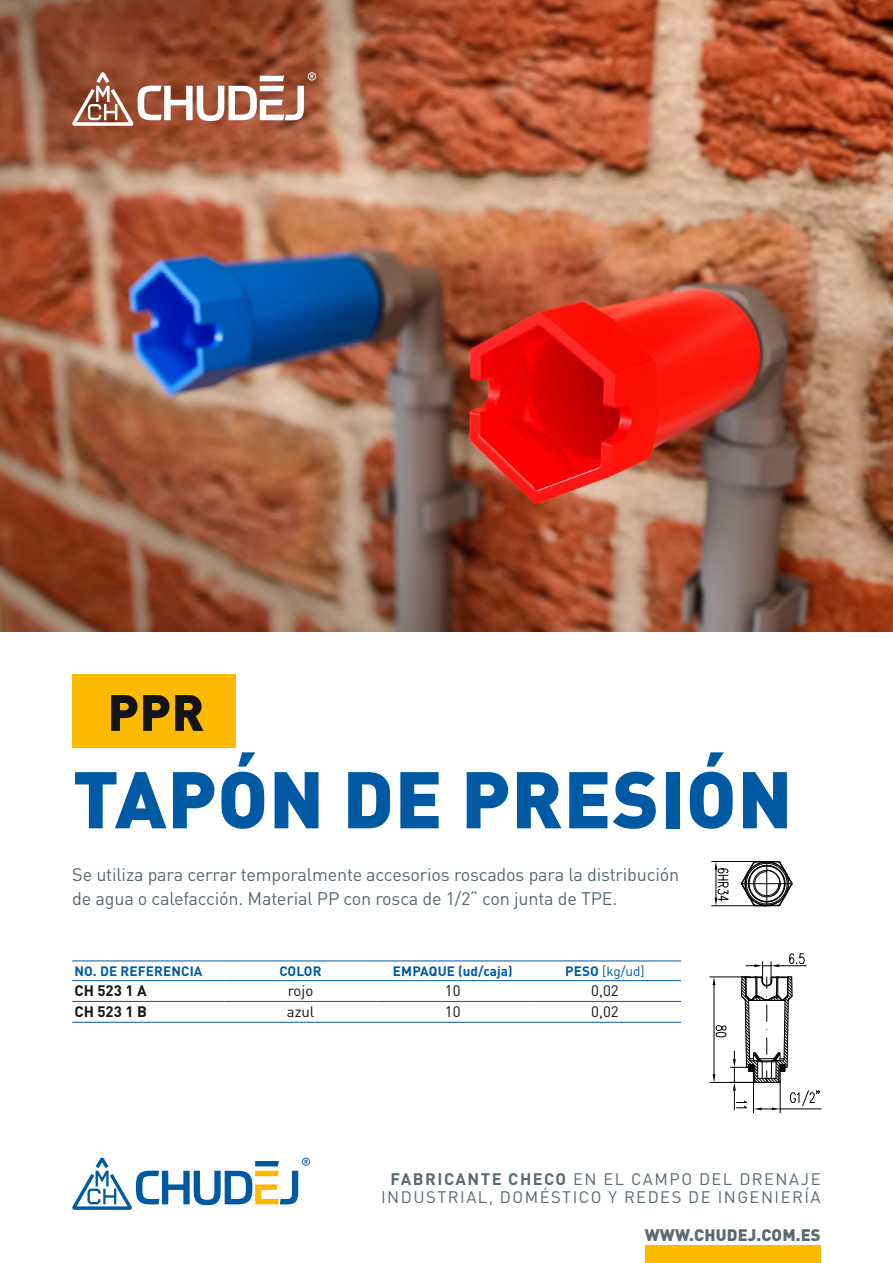
<style>
.page{position:relative;width:893px;height:1263px;background:#fff}
.page>*{position:absolute;margin:0;border:0;box-sizing:border-box;transform-origin:0 0}
.t1{font:900 78.9px "DIN Pro";letter-spacing:.01em;color:#0059a3}
.t2{font:900 50.25px "DIN Pro";color:#141415}
.t3{font:18px/24px "DIN Pro";letter-spacing:-.01em;color:#576971}
.t4{font:16.5px/18px "DIN Pro";letter-spacing:.09em;color:#576971;text-align:center}
.t5{font:900 16.5px "DIN Pro";letter-spacing:.01em;color:#576971}
.t6{font:15px "DIN Pro";color:#141415}
.t7{font:700 15px "DIN Pro";color:#141415}
.t8{font:700 13.5px "DIN Pro";letter-spacing:.01em;color:#0059a3}
.t9{font:13.5px "DIN Pro";color:#0059a3}
.s1{font-weight:700}
</style>
<div class="page">
<img style="left:0;top:0;width:893px;height:631px">
<svg style="left:72px;top:72px;width:244px;height:54px"></svg>
<div style="left:72px;top:674px;width:164px;height:74px;background:#fbb900"></div>
<hr style="left:72px;top:961px;width:152px;height:1px;background:#0059a3">
<hr style="left:224px;top:961px;width:153px;height:1px;background:#0059a3">
<hr style="left:377px;top:961px;width:152px;height:1px;background:#0059a3">
<hr style="left:529px;top:961px;width:152px;height:1px;background:#0059a3">
<hr style="left:72px;top:980px;width:152px;height:1px;background:#0059a3">
<hr style="left:224px;top:980px;width:153px;height:1px;background:#0059a3">
<hr style="left:377px;top:980px;width:152px;height:1px;background:#0059a3">
<hr style="left:529px;top:980px;width:152px;height:1px;background:#0059a3">
<hr style="left:72px;top:1001px;width:152px;height:1px;background:#0059a3">
<hr style="left:224px;top:1001px;width:153px;height:1px;background:#0059a3">
<hr style="left:377px;top:1001px;width:152px;height:1px;background:#0059a3">
<hr style="left:529px;top:1001px;width:152px;height:1px;background:#0059a3">
<hr style="left:72px;top:1022px;width:152px;height:1px;background:#0059a3">
<hr style="left:224px;top:1022px;width:153px;height:1px;background:#0059a3">
<hr style="left:377px;top:1022px;width:152px;height:1px;background:#0059a3">
<hr style="left:529px;top:1022px;width:152px;height:1px;background:#0059a3">
<hr style="left:710px;top:1082px;width:48px;height:1px;background:#000">
<hr style="left:710px;top:977px;width:40px;height:1px;background:#000">
<hr style="left:780px;top:1082px;width:1px;height:31px;background:#000">
<hr style="left:753px;top:1082px;width:1px;height:31px;background:#000">
<hr style="left:780px;top:1109px;width:41px;height:1px;background:#000">
<hr style="left:712px;top:905px;width:55px;height:1px;background:#000">
<hr style="left:712px;top:861px;width:55px;height:1px;background:#000">
<svg style="left:715px;top:862px;width:13px;height:44px"></svg>
<svg style="left:741px;top:861px;width:52px;height:45px"></svg>
<svg style="left:713px;top:953px;width:106px;height:157px"></svg>
<svg style="left:72px;top:1157px;width:238px;height:53px"></svg>
<div style="left:645px;top:1245px;width:176px;height:18px;background:#fbb900"></div>
<h2 class="t2" style="left:108px;top:678px;width:98px">PPR</h2>
<h1 class="t1" style="left:73px;top:746px;width:721px">TAPÓN DE PRESIÓN</h1>
<p class="t3" style="left:72px;top:862px;width:609px">Se utiliza para cerrar temporalmente accesorios roscados para la distribución de agua o calefacción. Material PP con rosca de 1/2“ con junta de TPE.</p>
<p class="t8" style="left:74px;top:961px;width:130px">NO. DE REFERENCIA</p>
<p class="t8" style="left:280px;top:961px;width:44px">COLOR</p>
<p class="t8" style="left:393px;top:961px;width:121px">EMPAQUE (ud/caja)</p>
<p class="t9" style="left:565px;top:961px;width:81px"><span class="s1">PESO</span> [kg/ud]</p>
<p class="t7" style="left:74px;top:981px;width:74px">CH 523 1 A</p>
<p class="t6" style="left:288px;top:981px;width:27px">rojo</p>
<p class="t6" style="left:445px;top:981px;width:17px">10</p>
<p class="t6" style="left:591px;top:981px;width:29px">0,02</p>
<p class="t7" style="left:74px;top:1001px;width:74px">CH 523 1 B</p>
<p class="t6" style="left:287px;top:1001px;width:29px">azul</p>
<p class="t6" style="left:445px;top:1001px;width:17px">10</p>
<p class="t6" style="left:591px;top:1001px;width:29px">0,02</p>
<p class="t4" style="left:381px;top:1170px;width:441px"><span class="s1">FABRICANTE CHECO</span> EN EL CAMPO DEL DRENAJE<br>INDUSTRIAL, DOMÉSTICO Y REDES DE INGENIERÍA</p>
<p class="t5" style="left:645px;top:1223px;width:177px">WWW.CHUDEJ.COM.ES</p>
</div>
